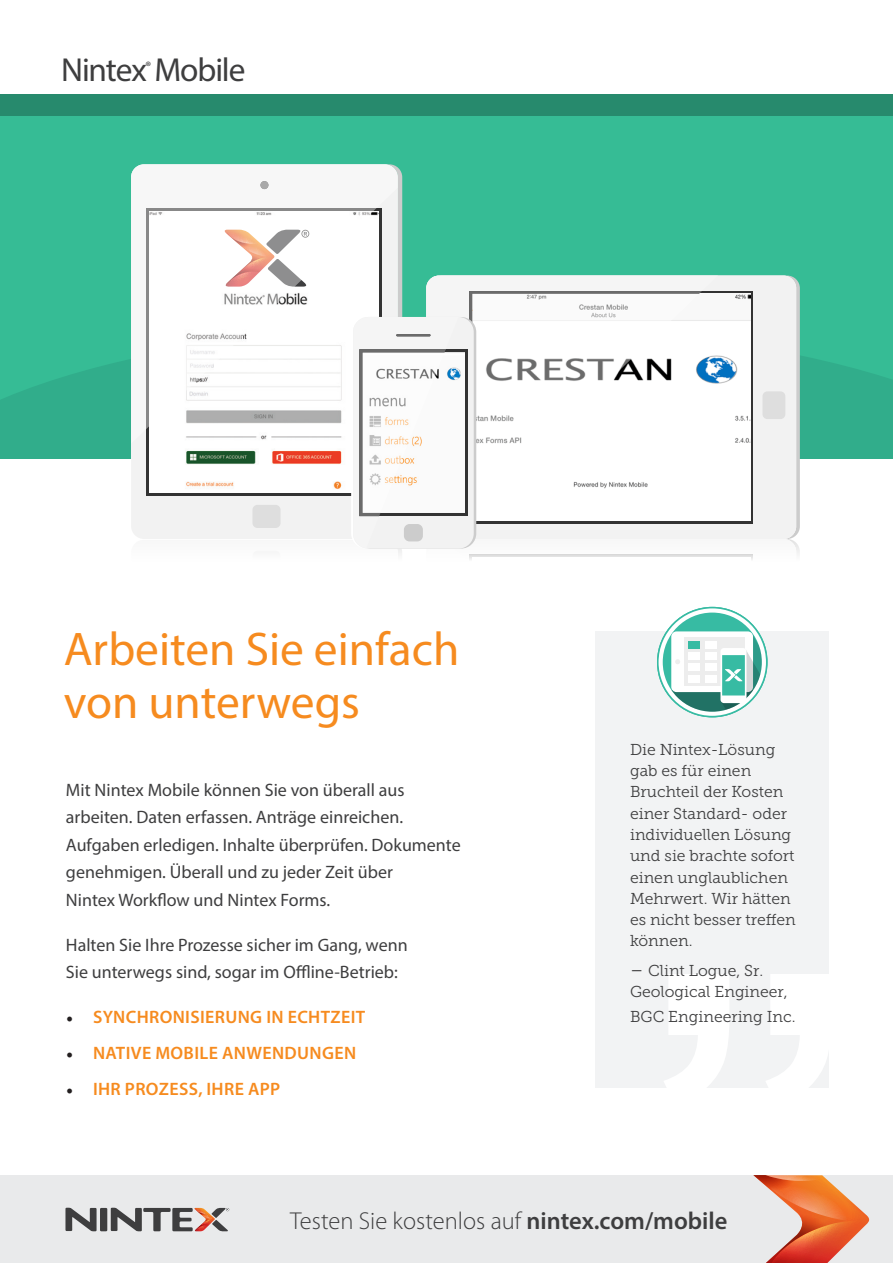
<style>
.page{position:relative;width:893px;height:1263px;background:#fff}
.page>*{position:absolute;margin:0;border:0;box-sizing:border-box;transform-origin:0 0}
.t1{font:47.4px/53.1px "Myriad Pro";color:#f68b1f}
.t2{font:33.3px "Myriad Pro";letter-spacing:-.035em;color:#3e3e3f}
.t3{font:300 24.45px "Myriad Pro";color:#3e3e3f}
.Body_Text{font:18px/27.6px "Myriad Pro";color:#3e3e3f}
.t4{font:600 18px "Myriad Pro";letter-spacing:.02em;color:#f68b1f}
.t5{font:15.75px/21.3px "Museo Slab 300";color:#3e3e3f}
.t6{font:13.8px "Myriad Pro";color:#3e3e3f}
.s1{font-family:"Minion Pro";color:#231f20}
.s2{font-size:18.75px}
.s3{font-weight:600}
</style>
<div class="page">
<div style="left:0;top:0;width:893px;height:459px;background:#36bc95"></div>
<svg style="left:0;top:356px;width:893px;height:103px;fill:#31ad8b"></svg>
<div style="left:131px;top:164px;width:267px;height:375px;background:#f2f2f2;border-radius:13px"></div>
<img style="left:150px;top:444px;width:201px;height:48px">
<div style="left:252px;top:505px;width:29px;height:23px;background:#dedede;border-radius:5px"></div>
<svg style="left:131px;top:164px;width:222px;height:280px;fill:#fff"></svg>
<div style="left:0;top:93px;width:893px;height:23px;background:#278a6d"></div>
<div style="left:0;top:0;width:893px;height:93px;background:#fff"></div>
<div style="left:0;top:1175px;width:893px;height:88px;background:#e9eaeb"></div>
<svg style="left:753px;top:1175px;width:116px;height:88px"></svg>
<svg style="left:65px;top:1208px;width:32px;height:23px"></svg>
<div style="left:100px;top:1208px;width:7px;height:23px;background:#3e3e3f"></div>
<svg style="left:111px;top:1208px;width:118px;height:23px"></svg>
<div style="left:426px;top:276px;width:370px;height:263px;background:#f2f2f2;border-radius:13px"></div>
<div style="left:762px;top:391px;width:23px;height:28px;background:#dedede;border-radius:5px"></div>
<div style="left:595px;top:631px;width:234px;height:456px;background:#f2f3f4"></div>
<svg style="left:663px;top:974px;width:166px;height:114px"></svg>
<svg style="left:353px;top:164px;width:409px;height:554px"></svg>
<p class="t2" style="left:61px;top:50px;width:186px">Nintex Mobile</p>
<p class="t6" style="left:146px;top:58px;width:7px">®</p>
<p class="t1" style="left:64px;top:622px;width:397px">Arbeiten Sie einfach von unterwegs</p>
<p class="Body_Text" style="left:66px;top:775px;width:396px">Mit Nintex Mobile können Sie von überall aus arbeiten. Daten erfassen. Anträge einreichen.<br>Aufgaben erledigen. Inhalte überprüfen. Dokumente genehmigen. Überall und zu jeder Zeit über<br>Nintex Workflow und Nintex Forms.</p>
<p class="Body_Text" style="left:66px;top:930px;width:343px">Halten Sie Ihre Prozesse sicher im Gang, wenn<br>Sie unterwegs sind, sogar im Offline-Betrieb:</p>
<p class="t4" style="left:66px;top:1005px;width:301px"><span class="s1">•</span> SYNCHRONISIERUNG IN ECHTZEIT</p>
<p class="t4" style="left:66px;top:1041px;width:292px"><span class="s1">•</span> NATIVE MOBILE ANWENDUNGEN</p>
<p class="t4" style="left:66px;top:1077px;width:216px"><span class="s1">•</span> IHR PROZESS, IHRE APP</p>
<p class="t5" style="left:630px;top:739px;width:167px">Die Nintex-Lösung gab es für einen<br>Bruchteil der Kosten einer Standard- oder individuellen Lösung und sie brachte sofort einen unglaublichen<br>Mehrwert. Wir hätten es nicht besser treffen können.</p>
<p class="t5" style="left:630px;top:960px;width:159px"><span class="s2">–</span> Clint Logue, Sr.<br>Geological Engineer,</p>
<p class="t5" style="left:630px;top:1005px;width:167px">BGC Engineering Inc.</p>
<p class="t3" style="left:290px;top:1206px;width:439px">Testen Sie kostenlos auf <span class="s3">nintex.com/mobile</span></p>
</div>
